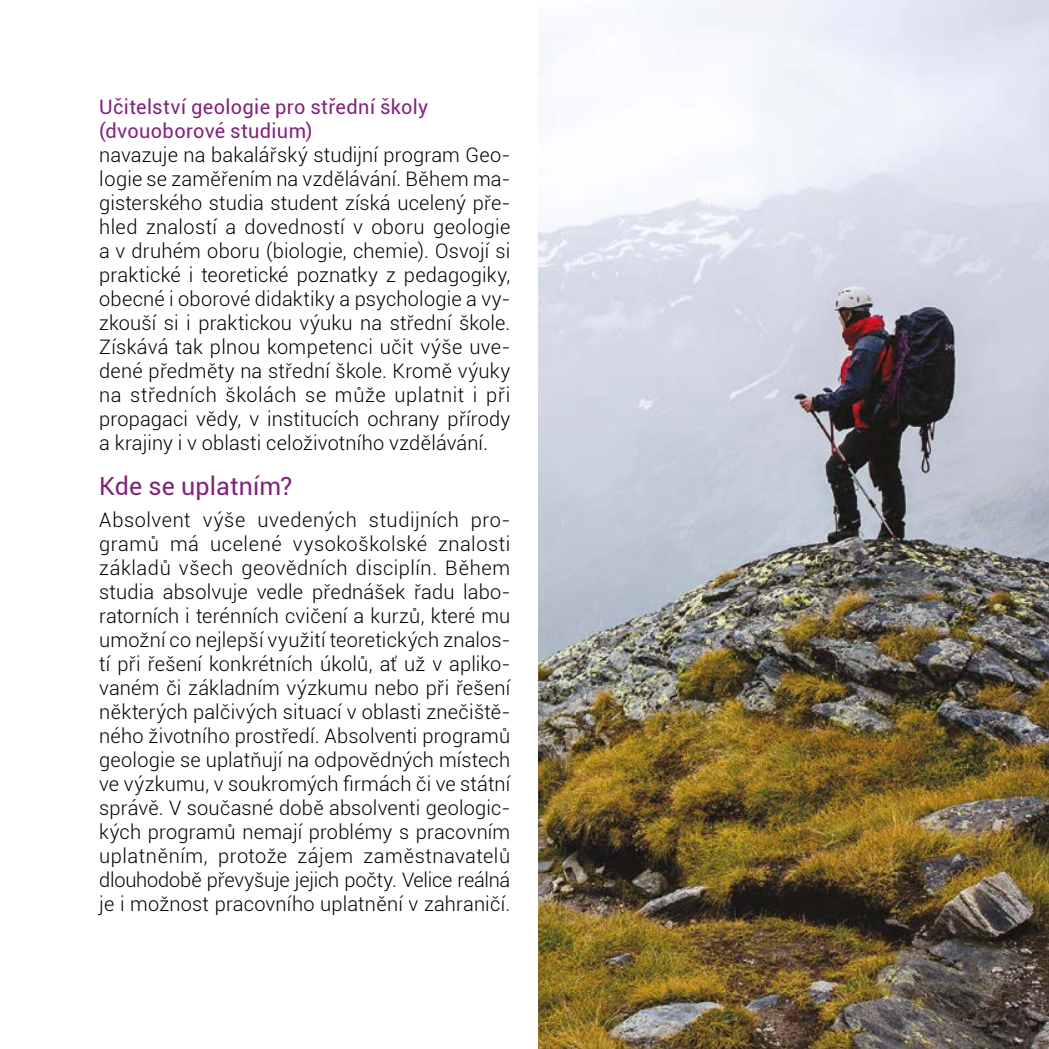
<style>
.page{position:relative;width:1049px;height:1049px;background:#fff}
.page>*{position:absolute;margin:0;border:0;box-sizing:border-box;transform-origin:0 0}
.t1{font:25px "Roboto";letter-spacing:.01em;color:#83227a}
.t2{font:300 20px/24px "Roboto";letter-spacing:.005em;color:#000;text-align:justify}
.t3{font:20px/24px "Roboto";letter-spacing:.02em;color:#83227a}
</style>
<div class="page">
<img style="left:539px;top:0;width:510px;height:1049px">
<p class="t3" style="left:99px;top:94px;width:331px">Učitelství geologie pro střední školy (dvouoborové studium)</p>
<p class="t2" style="left:99px;top:142px;width:413px">navazuje na bakalářský studijní program Geo&shy;logie se zaměřením na vzdělávání. Během ma&shy;gisterského studia student získá ucelený pře&shy;hled znalostí a dovedností v oboru geologie a v druhém oboru (biologie, chemie). Osvojí si praktické i teoretické poznatky z pedagogiky, obecné i oborové didaktiky a psychologie a vy&shy;zkouší si i praktickou výuku na střední škole.<br>Získává tak plnou kompetenci učit výše uve&shy;dené předměty na střední škole. Kromě výuky na středních školách se může uplatnit i při propagaci vědy, v institucích ochrany přírody a krajiny i v oblasti celoživotního vzdělávání.</p>
<p class="t1" style="left:99px;top:469px;width:195px">Kde se uplatním?</p>
<p class="t2" style="left:99px;top:507px;width:413px">Absolvent výše uvedených studijních pro&shy;gramů má ucelené vysokoškolské znalosti základů všech geovědních disciplín. Během studia absolvuje vedle přednášek řadu labo&shy;ratorních i terénních cvičení a kurzů, které mu umožní co nejlepší využití teoretických znalos&shy;tí při řešení konkrétních úkolů, ať už v apliko&shy;vaném či základním výzkumu nebo při řešení některých palčivých situací v oblasti znečiště&shy;ného životního prostředí. Absolventi programů geologie se uplatňují na odpovědných místech ve výzkumu, v soukromých firmách či ve státní správě. V současné době absolventi geologic&shy;kých programů nemají problémy s pracovním uplatněním, protože zájem zaměstnavatelů dlouhodobě převyšuje jejich počty. Velice reálná je i možnost pracovního uplatnění v zahraničí.</p>
</div>
